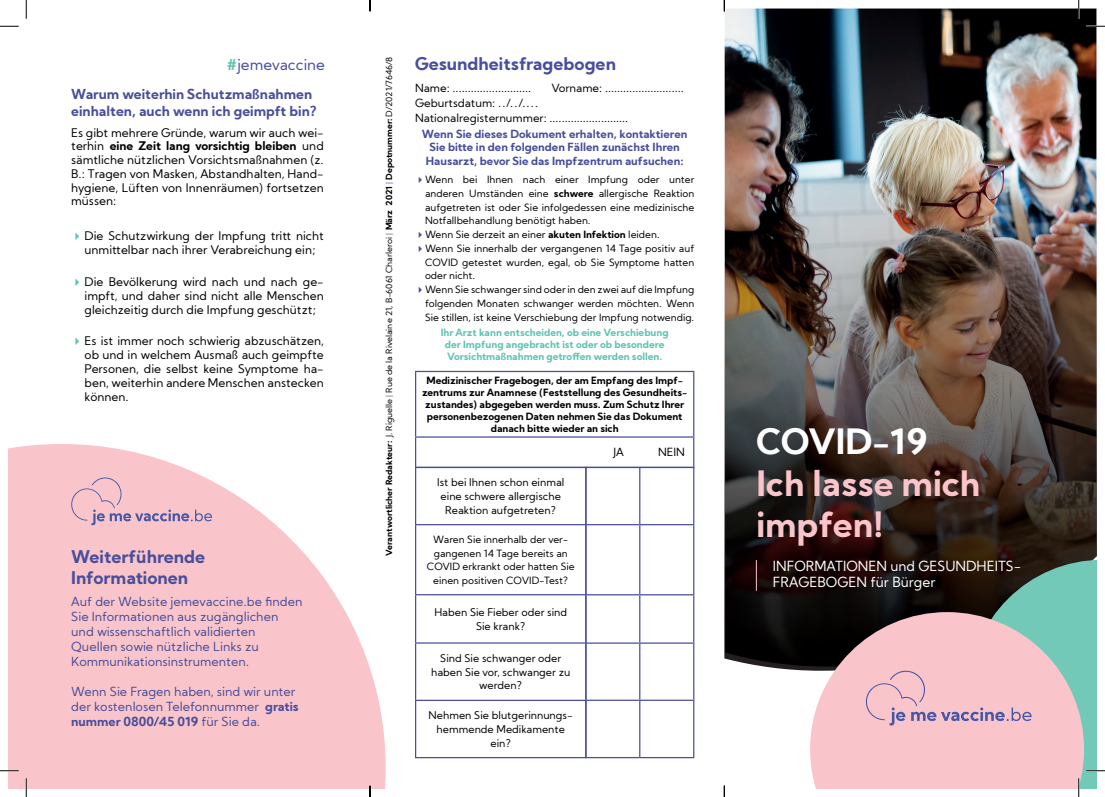
<style>
.page{position:relative;width:1105px;height:797px;background:#fff}
.page>*{position:absolute;margin:0;border:0;box-sizing:border-box;transform-origin:0 0}
.t1{font:700 34.88px/41.8px "Kumbh Sans";color:#f9c5ca}
.t2{font:700 34.88px "Kumbh Sans";color:#fff}
.t3{font:700 17.5px/21px "Kumbh Sans";color:#484e9c}
.t4{font:15px "Kumbh Sans";color:#484f9d}
.t5{font:13.88px/16.8px "Kumbh Sans";color:#fff}
.t6{font:700 13.75px/16.5px "Kumbh Sans";color:#484e9c}
.t7{font:12.5px/15px "Kumbh Sans";color:#484e9c}
.t8{font:11.88px/13.8px "Kumbh Sans";color:#000001;text-align:justify}
.t9{font:11.25px/15px "Kumbh Sans";color:#000001}
.t10{font:700 11.25px/13.8px "Kumbh Sans";color:#484e9c;text-align:center}
.t11{font:10.62px/13.8px "Kumbh Sans";color:#000001;text-align:center}
.t12{font:10px/13.8px "Kumbh Sans";color:#000001;text-align:justify}
.t13{font:700 10px/12px "Kumbh Sans";color:#000001;text-align:center}
.t14{font:700 10px/12px "Kumbh Sans";color:#5cc3b2;text-align:center}
.t15{font:8.5px "Kumbh Sans";color:#000001}
.s1{font-weight:700;color:#5cc3b2}
.s2{font-weight:700}
.s3{color:#5cc3b2}
.s4{color:#484e9c}
.s5{color:#484f9d}
</style>
<div class="page">
<img style="left:724px;top:9px;width:372px;height:661px">
<svg style="left:724px;top:785px;width:1px;height:12px"></svg>
<svg style="left:26px;top:0;width:1px;height:19px"></svg>
<svg style="left:0;top:26px;width:19px;height:1px"></svg>
<svg style="left:1078px;top:0;width:1px;height:19px"></svg>
<svg style="left:1086px;top:25px;width:19px;height:2px"></svg>
<hr style="left:756px;top:560px;width:1px;height:31px;background:#f9c5ca">
<hr style="left:415px;top:466px;width:172px;height:2px;background:#484e9c">
<hr style="left:415px;top:468px;width:1px;height:56px;background:#484e9c">
<hr style="left:585px;top:468px;width:2px;height:56px;background:#484e9c">
<hr style="left:415px;top:524px;width:172px;height:1px;background:#484e9c">
<hr style="left:415px;top:525px;width:1px;height:69px;background:#484e9c">
<hr style="left:585px;top:525px;width:2px;height:69px;background:#484e9c">
<hr style="left:415px;top:594px;width:172px;height:1px;background:#484e9c">
<hr style="left:415px;top:595px;width:1px;height:47px;background:#484e9c">
<hr style="left:585px;top:595px;width:2px;height:47px;background:#484e9c">
<hr style="left:415px;top:642px;width:172px;height:1px;background:#484e9c">
<hr style="left:415px;top:643px;width:1px;height:56px;background:#484e9c">
<hr style="left:585px;top:643px;width:2px;height:56px;background:#484e9c">
<hr style="left:415px;top:699px;width:172px;height:2px;background:#484e9c">
<hr style="left:415px;top:701px;width:1px;height:56px;background:#484e9c">
<hr style="left:585px;top:701px;width:2px;height:56px;background:#484e9c">
<hr style="left:415px;top:757px;width:172px;height:1px;background:#484e9c">
<hr style="left:585px;top:466px;width:55px;height:2px;background:#484e9c">
<hr style="left:640px;top:466px;width:54px;height:2px;background:#484e9c">
<hr style="left:639px;top:468px;width:1px;height:56px;background:#484e9c">
<hr style="left:693px;top:468px;width:1px;height:56px;background:#484e9c">
<hr style="left:585px;top:524px;width:55px;height:1px;background:#484e9c">
<hr style="left:640px;top:524px;width:54px;height:1px;background:#484e9c">
<hr style="left:639px;top:525px;width:1px;height:69px;background:#484e9c">
<hr style="left:693px;top:525px;width:1px;height:69px;background:#484e9c">
<hr style="left:585px;top:594px;width:55px;height:1px;background:#484e9c">
<hr style="left:640px;top:594px;width:54px;height:1px;background:#484e9c">
<hr style="left:639px;top:595px;width:1px;height:47px;background:#484e9c">
<hr style="left:693px;top:595px;width:1px;height:47px;background:#484e9c">
<hr style="left:585px;top:642px;width:55px;height:1px;background:#484e9c">
<hr style="left:640px;top:642px;width:54px;height:1px;background:#484e9c">
<hr style="left:639px;top:643px;width:1px;height:56px;background:#484e9c">
<hr style="left:693px;top:643px;width:1px;height:56px;background:#484e9c">
<hr style="left:585px;top:699px;width:55px;height:2px;background:#484e9c">
<hr style="left:640px;top:699px;width:54px;height:2px;background:#484e9c">
<hr style="left:639px;top:701px;width:1px;height:56px;background:#484e9c">
<hr style="left:693px;top:701px;width:1px;height:56px;background:#484e9c">
<hr style="left:585px;top:757px;width:55px;height:1px;background:#484e9c">
<hr style="left:640px;top:757px;width:54px;height:1px;background:#484e9c">
<hr style="left:415px;top:371px;width:279px;height:1px;background:#484e9c">
<hr style="left:415px;top:372px;width:1px;height:64px;background:#484e9c">
<hr style="left:693px;top:372px;width:1px;height:64px;background:#484e9c">
<hr style="left:415px;top:436px;width:279px;height:1px;background:#484e9c">
<hr style="left:415px;top:437px;width:1px;height:30px;background:#484e9c">
<hr style="left:693px;top:437px;width:1px;height:30px;background:#484e9c">
<svg style="left:9px;top:444px;width:377px;height:344px;fill:#f9c5ca"></svg>
<svg style="left:71px;top:477px;width:141px;height:48px;background:#e8bbc6"></svg>
<svg style="left:0;top:770px;width:19px;height:1px"></svg>
<svg style="left:25px;top:778px;width:2px;height:19px"></svg>
<svg style="left:369px;top:785px;width:2px;height:12px"></svg>
<svg style="left:810px;top:612px;width:56px;height:176px;background:#b59396"></svg>
<svg style="left:866px;top:560px;width:239px;height:237px;background:#baa"></svg>
<p class="t4" style="left:226px;top:55px;width:100px"><span class="s1">#</span>jemevaccine</p>
<p class="t6" style="left:71px;top:86px;width:247px">Warum weiterhin Schutzmaßnahmen einhalten, auch wenn ich geimpft bin?</p>
<p class="t8" style="left:71px;top:125px;width:254px">Es gibt mehrere Gründe, warum wir auch wei&shy;terhin <span class="s2">eine Zeit lang vorsichtig bleiben</span> und sämtliche nützlichen Vorsichtsmaßnahmen (z.<br>B.: Tragen von Masken, Abstandhalten, Hand&shy;hygiene, Lüften von Innenräumen) fortsetzen müssen:</p>
<p class="t8" style="left:85px;top:243px;width:233px">unmittelbar nach ihrer Verabreichung ein;</p>
<p class="t8" style="left:85px;top:288px;width:241px">impft, und daher sind nicht alle Menschen gleichzeitig durch die Impfung geschützt;</p>
<p class="t8" style="left:85px;top:348px;width:241px">ob und in welchem Ausmaß auch geimpfte Personen, die selbst keine Symptome ha&shy;ben, weiterhin andere Menschen anstecken können.</p>
<p class="t8" style="left:71px;top:229px;width:254px"><span class="s3">✔</span>Die Schutzwirkung der Impfung tritt nicht</p>
<p class="t8" style="left:71px;top:275px;width:254px"><span class="s3">✔</span>Die Bevölkerung wird nach und nach ge-</p>
<p class="t8" style="left:71px;top:334px;width:254px"><span class="s3">✔</span>Es ist immer noch schwierig abzuschätzen,</p>
<p class="t3" style="left:71px;top:545px;width:136px">Weiterführende<br>Informationen</p>
<p class="t7" style="left:71px;top:593px;width:233px">Auf der Website jemevaccine.be finden Sie Informationen aus zugänglichen und wissenschaftlich validierten Quellen sowie nützliche Links zu Kommunikationsinstrumenten.</p>
<p class="t7" style="left:71px;top:683px;width:229px">Wenn Sie Fragen haben, sind wir unter der kostenlosen Telefonnummer <span class="s2">gratis nummer 0800/45 019</span> für Sie da.</p>
<p class="t15" style="left:384px;top:555px;width:500px;rotate:-90deg"><span class="s2">Verantwortlicher Redakteur:</span> J. Riguelle <span class="s4">|</span> Rue de la Rivelaine 21, B-6061 Charleroi <span class="s4">|</span> <span class="s2">März 2021</span> <span class="s4">|</span> <span class="s2">Depotnummer:</span> D/2021/7646/8</p>
<p class="t3" style="left:415px;top:53px;width:202px">Gesundheitsfragebogen</p>
<p class="t9" style="left:415px;top:80px;width:118px">Name: ..........................</p>
<p class="t9" style="left:551px;top:80px;width:134px">Vorname: ..........................</p>
<p class="t9" style="left:415px;top:95px;width:215px">Geburtsdatum: ../../....<br>Nationalregisternummer: ..........................</p>
<p class="t10" style="left:422px;top:126px;width:267px">Wenn Sie dieses Dokument erhalten, kontaktieren<br>Sie bitte in den folgenden Fällen zunächst Ihren<br>Hausarzt, bevor Sie das Impfzentrum aufsuchen:</p>
<p class="t12" style="left:425px;top:173px;width:271px;text-indent:-10px"><span class="s5">✔</span>Wenn bei Ihnen nach einer Impfung oder unter anderen Umständen eine <span class="s2">schwere</span> allergische Reaktion aufgetreten ist oder Sie infolgedessen eine medizinische Notfallbehandlung benötigt haben.</p>
<p class="t12" style="left:415px;top:228px;width:246px"><span class="s5">✔</span>Wenn Sie derzeit an einer <span class="s2">akuten Infektion</span> leiden.</p>
<p class="t12" style="left:425px;top:241px;width:271px;text-indent:-10px"><span class="s5">✔</span>Wenn Sie innerhalb der vergangenen 14 Tage positiv auf COVID getestet wurden, egal, ob Sie Symptome hatten oder nicht.</p>
<p class="t12" style="left:425px;top:283px;width:271px;text-indent:-10px"><span class="s5">✔</span>Wenn Sie schwanger sind oder in den zwei auf die Impfung folgenden Monaten schwanger werden möchten. Wenn Sie stillen, ist keine Verschiebung der Impfung notwendig.</p>
<p class="t14" style="left:441px;top:326px;width:230px">Ihr Arzt kann entscheiden, ob eine Verschiebung der Impfung angebracht ist oder ob besondere</p>
<p class="t14" style="left:447px;top:350px;width:217px">Vorsichtmaßnahmen getroffen werden sollen.</p>
<p class="t13" style="left:422px;top:374px;width:267px">Medizinischer Fragebogen, der am Empfang des Impf&shy;zentrums zur Anamnese (Feststellung des Gesundheits&shy;zustandes) abgegeben werden muss. Zum Schutz Ihrer personenbezogenen Daten nehmen Sie das Dokument danach bitte wieder an sich</p>
<p class="t9" style="left:613px;top:445px;width:12px">JA</p>
<p class="t9" style="left:658px;top:445px;width:28px">NEIN</p>
<p class="t11" style="left:437px;top:475px;width:129px">Ist bei Ihnen schon einmal eine schwere allergische<br>Reaktion aufgetreten?</p>
<p class="t12" style="left:427px;top:532px;width:149px;text-align:center">Waren Sie innerhalb der ver&shy;gangenen 14 Tage bereits an<br>COVID erkrankt oder hatten Sie einen positiven COVID-Test?</p>
<p class="t11" style="left:434px;top:605px;width:134px">Haben Sie Fieber oder sind<br>Sie krank?</p>
<p class="t11" style="left:431px;top:651px;width:141px">Sind Sie schwanger oder haben Sie vor, schwanger zu werden?</p>
<p class="t11" style="left:429px;top:708px;width:146px">Nehmen Sie blutgerinnungs&shy;hemmende Medikamente ein?</p>
<p class="t2" style="left:756px;top:419px;width:173px">COVID-19</p>
<h1 class="t1" style="left:756px;top:462px;width:226px">Ich lasse mich impfen!</h1>
<p class="t5" style="left:773px;top:557px;width:250px">INFORMATIONEN und GESUNDHEITS-<br>FRAGEBOGEN für Bürger</p>
</div>
